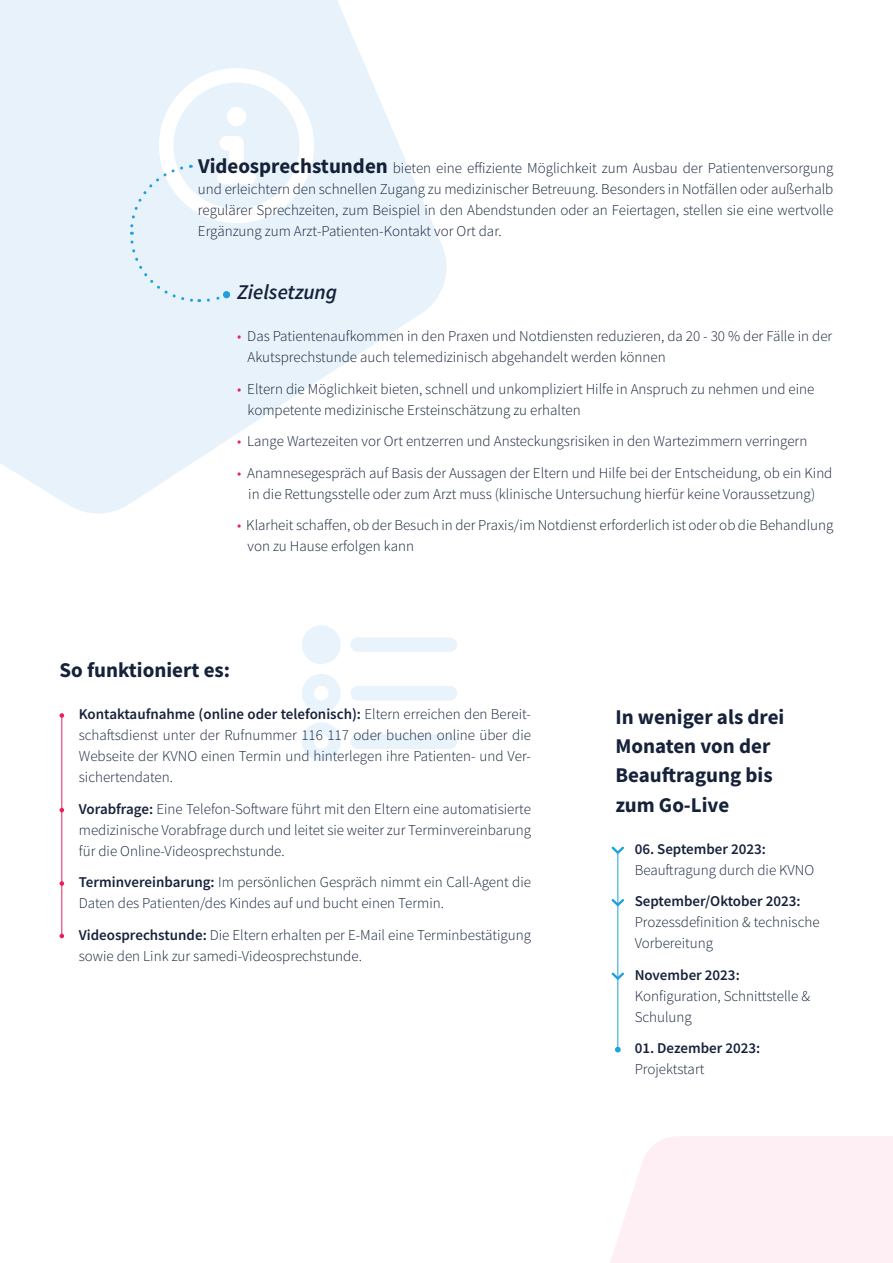
<style>
.page{position:relative;width:893px;height:1263px;background:#fff}
.page>*{position:absolute;margin:0;border:0;box-sizing:border-box;transform-origin:0 0}
.t1{font:700 21px/29.4px "Source Sans Pro";color:#16223a}
.t2{font:italic 600 21px "Source Sans Pro";color:#16223a}
.t3{font:300 15px/21px "Source Sans Pro";color:#16223a}
.t4{font:300 15px/21px "Source Sans Pro";color:#152137}
.t5{font:300 15px/21px "Source Sans Pro";color:#152138;text-align:justify}
.t6{font:600 15px "Source Sans Pro";color:#16223a}
.s1{font-weight:700;font-size:21px}
.s2{color:#e7255b}
.s3{font-weight:600}
</style>
<div class="page">
<svg style="left:0;top:0;width:447px;height:514px;fill:#e8f2fb"></svg>
<svg style="left:128px;top:68px;width:186px;height:236px"></svg>
<div style="left:223px;top:291px;width:7px;height:7px;background:#1ea1dc;border-radius:50%"></div>
<svg style="left:302px;top:625px;width:155px;height:136px"></svg>
<svg style="left:60px;top:713px;width:4px;height:5px"></svg>
<svg style="left:60px;top:808px;width:4px;height:4px"></svg>
<svg style="left:60px;top:881px;width:4px;height:5px"></svg>
<svg style="left:60px;top:934px;width:4px;height:4px"></svg>
<hr style="left:61px;top:716px;width:1px;height:220px;background:#e72158">
<svg style="left:615px;top:1047px;width:6px;height:5px"></svg>
<hr style="left:617px;top:852px;width:1px;height:197px;background:#1ea1dc">
<svg style="left:611px;top:971px;width:13px;height:9px"></svg>
<svg style="left:611px;top:898px;width:13px;height:9px"></svg>
<svg style="left:611px;top:846px;width:13px;height:8px"></svg>
<svg style="left:610px;top:1136px;width:283px;height:127px"></svg>
<p class="t5" style="left:198px;top:158px;width:637px"><span class="s1">Videosprechstunden</span> bieten eine effiziente Möglichkeit zum Ausbau der Patientenversorgung und erleichtern den schnellen Zugang zu medizinischer Betreuung. Besonders in Notfällen oder außerhalb regulärer Sprechzeiten, zum Beispiel in den Abendstunden oder an Feiertagen, stellen sie eine wertvolle Ergänzung zum Arzt-Patienten-Kontakt vor Ort dar.</p>
<h1 class="t2" style="left:237px;top:278px;width:102px">Zielsetzung</h1>
<p class="t4" style="left:248px;top:326px;width:586px;text-indent:-10px"><span class="s2">•</span> Das Patientenaufkommen in den Praxen und Notdiensten reduzieren, da 20 - 30 % der Fälle in der<br>Akutsprechstunde auch telemedizinisch abgehandelt werden können</p>
<p class="t4" style="left:248px;top:378px;width:568px;text-indent:-10px"><span class="s2">•</span> Eltern die Möglichkeit bieten, schnell und unkompliziert Hilfe in Anspruch zu nehmen und eine kompetente medizinische Ersteinschätzung zu erhalten</p>
<p class="t4" style="left:237px;top:431px;width:572px"><span class="s2">•</span> Lange Wartezeiten vor Ort entzerren und Ansteckungsrisiken in den Wartezimmern verringern</p>
<p class="t4" style="left:237px;top:462px;width:597px;text-align:center"><span class="s2">•</span> Anamnesegespräch auf Basis der Aussagen der Eltern und Hilfe bei der Entscheidung, ob ein Kind in die Rettungsstelle oder zum Arzt muss (klinische Untersuchung hierfür keine Voraussetzung)</p>
<p class="t4" style="left:248px;top:515px;width:587px;text-indent:-10px"><span class="s2">•</span> Klarheit schaffen, ob der Besuch in der Praxis/im Notdienst erforderlich ist oder ob die Behandlung von zu Hause erfolgen kann</p>
<h1 class="t1" style="left:60px;top:655px;width:172px">So funktioniert es:</h1>
<p class="t3" style="left:79px;top:704px;width:454px;text-align:justify"><span class="s3">Kontaktaufnahme (online oder telefonisch):</span> Eltern erreichen den Bereit&shy;schaftsdienst unter der Rufnummer 116 117 oder buchen online über die Webseite der KVNO einen Termin und hinterlegen ihre Patienten- und Ver&shy;sichertendaten.</p>
<p class="t3" style="left:79px;top:798px;width:454px;text-align:justify"><span class="s3">Vorabfrage:</span> Eine Telefon-Software führt mit den Eltern eine automatisierte medizinische Vorabfrage durch und leitet sie weiter zur Terminvereinbarung für die Online-Videosprechstunde.</p>
<p class="t3" style="left:79px;top:872px;width:454px"><span class="s3">Terminvereinbarung:</span> Im persönlichen Gespräch nimmt ein Call-Agent die<br>Daten des Patienten/des Kindes auf und bucht einen Termin.</p>
<p class="t3" style="left:79px;top:924px;width:454px"><span class="s3">Videosprechstunde:</span> Die Eltern erhalten per E-Mail eine Terminbestätigung sowie den Link zur samedi-Videosprechstunde.</p>
<h1 class="t1" style="left:615px;top:702px;width:171px">In weniger als drei<br>Monaten von der<br>Beauftragung bis zum Go-Live</h1>
<p class="t6" style="left:635px;top:839px;width:133px">06. September 2023:</p>
<p class="t3" style="left:635px;top:859px;width:181px">Beauftragung durch die KVNO</p>
<p class="t6" style="left:635px;top:891px;width:168px">September/Oktober 2023:</p>
<p class="t3" style="left:635px;top:912px;width:186px">Prozessdefinition &amp; technische<br>Vorbereitung</p>
<p class="t6" style="left:635px;top:965px;width:107px">November 2023:</p>
<p class="t3" style="left:635px;top:985px;width:177px">Konfiguration, Schnittstelle &amp;<br>Schulung</p>
<p class="t6" style="left:635px;top:1038px;width:127px">01. Dezember 2023:</p>
<p class="t3" style="left:635px;top:1059px;width:71px">Projektstart</p>
</div>
